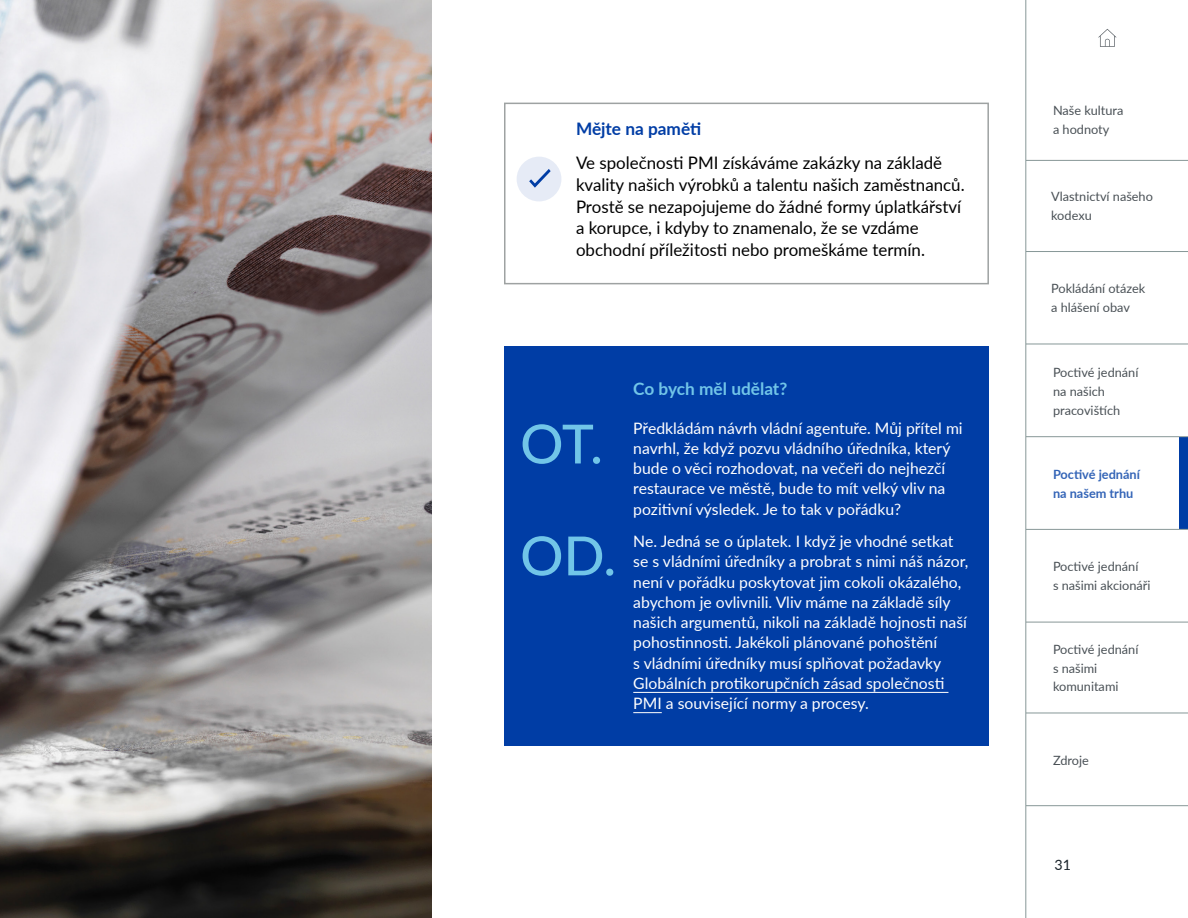
<style>
.page{position:relative;width:1188px;height:918px;background:#fff}
.page>*{position:absolute;margin:0;border:0;box-sizing:border-box;transform-origin:0 0}
.t1{font:500 54px/111.9px "Lato";color:#71c5e8}
.t2{font:17.25px/21.8px "Lato";color:#000}
.t3{font:700 17.25px "Lato";color:#71c5e8}
.t4{font:700 17.25px "Lato";color:#003da5}
.t5{font:15.75px/20.2px "Lato";color:#fff}
.t6{font:14.25px "Lato";color:#1b242b}
.t7{font:12.75px/18.8px "Lato";color:#495055}
.t8{font:700 12.75px/18.8px "Lato";color:#3364b7}
</style>
<div class="page">
<svg style="left:1098px;top:29px;width:18px;height:18px"></svg>
<img style="left:0;top:0;width:432px;height:918px">
<div style="left:1179px;top:437px;width:9px;height:92px;background:#003da5"></div>
<div style="left:504px;top:103px;width:485px;height:181px;border:2px solid #9ea2a2"></div>
<div style="left:504px;top:346px;width:484px;height:400px;background:#003da5"></div>
<hr style="left:633px;top:692px;width:315px;height:1px;background:#fff">
<svg style="left:633px;top:712px;width:29px;height:1px"></svg>
<div style="left:517px;top:157px;width:44px;height:44px;background:#e6ebf6;border-radius:50%"></div>
<svg style="left:529px;top:169px;width:22px;height:19px"></svg>
<hr style="left:1026px;top:160px;width:162px;height:1px;background:#879797">
<hr style="left:1026px;top:251px;width:162px;height:1px;background:#879797">
<hr style="left:1026px;top:344px;width:162px;height:1px;background:#879797">
<hr style="left:1026px;top:436px;width:162px;height:1px;background:#879797">
<hr style="left:1026px;top:529px;width:162px;height:1px;background:#879797">
<hr style="left:1026px;top:622px;width:162px;height:1px;background:#879797">
<hr style="left:1026px;top:713px;width:162px;height:1px;background:#879797">
<hr style="left:1026px;top:805px;width:162px;height:1px;background:#879797">
<hr style="left:1026px;top:0;width:1px;height:918px;background:#879797">
<p class="t4" style="left:576px;top:116px;width:127px">Mějte na paměti</p>
<p class="t2" style="left:576px;top:151px;width:390px">Ve společnosti PMI získáváme zakázky na základě kvality našich výrobků a talentu našich zaměstnanců.<br>Prostě se nezapojujeme do žádné formy úplatkářství a korupce, i kdyby to znamenalo, že se vzdáme obchodní příležitosti nebo promeškáme termín.</p>
<h1 class="t1" style="left:520px;top:386px;width:97px">OT.<br>OD.</h1>
<p class="t3" style="left:633px;top:377px;width:156px">Co bych měl udělat?</p>
<p class="t5" style="left:633px;top:417px;width:331px">Předkládám návrh vládní agentuře. Můj přítel mi navrhl, že když pozvu vládního úředníka, který bude o věci rozhodovat, na večeři do nejhezčí restaurace ve městě, bude to mít velký vliv na pozitivní výsledek. Je to tak v pořádku?</p>
<p class="t5" style="left:633px;top:530px;width:337px">Ne. Jedná se o úplatek. I když je vhodné setkat se s vládními úředníky a probrat s nimi náš názor, není v pořádku poskytovat jim cokoli okázalého, abychom je ovlivnili. Vliv máme na základě síly našich argumentů, nikoli na základě hojnosti naší pohostinnosti. Jakékoli plánované pohoštění<br>s vládními úředníky musí splňovat požadavky Globálních protikorupčních zásad společnosti PMI a související normy a procesy.</p>
<p class="t7" style="left:1053px;top:101px;width:72px">Naše kultura a hodnoty</p>
<p class="t7" style="left:1051px;top:187px;width:103px">Vlastnictví našeho kodexu</p>
<p class="t7" style="left:1051px;top:279px;width:96px">Pokládání otázek a hlášení obav</p>
<p class="t7" style="left:1053px;top:362px;width:87px">Poctivé jednání na našich pracovištích</p>
<p class="t8" style="left:1053px;top:464px;width:89px">Poctivé jednání na našem trhu</p>
<p class="t7" style="left:1053px;top:557px;width:99px">Poctivé jednání<br>s našimi akcionáři</p>
<p class="t7" style="left:1053px;top:639px;width:87px">Poctivé jednání s našimi komunitami</p>
<p class="t7" style="left:1053px;top:750px;width:37px">Zdroje</p>
<p class="t6" style="left:1054px;top:854px;width:18px">31</p>
</div>
